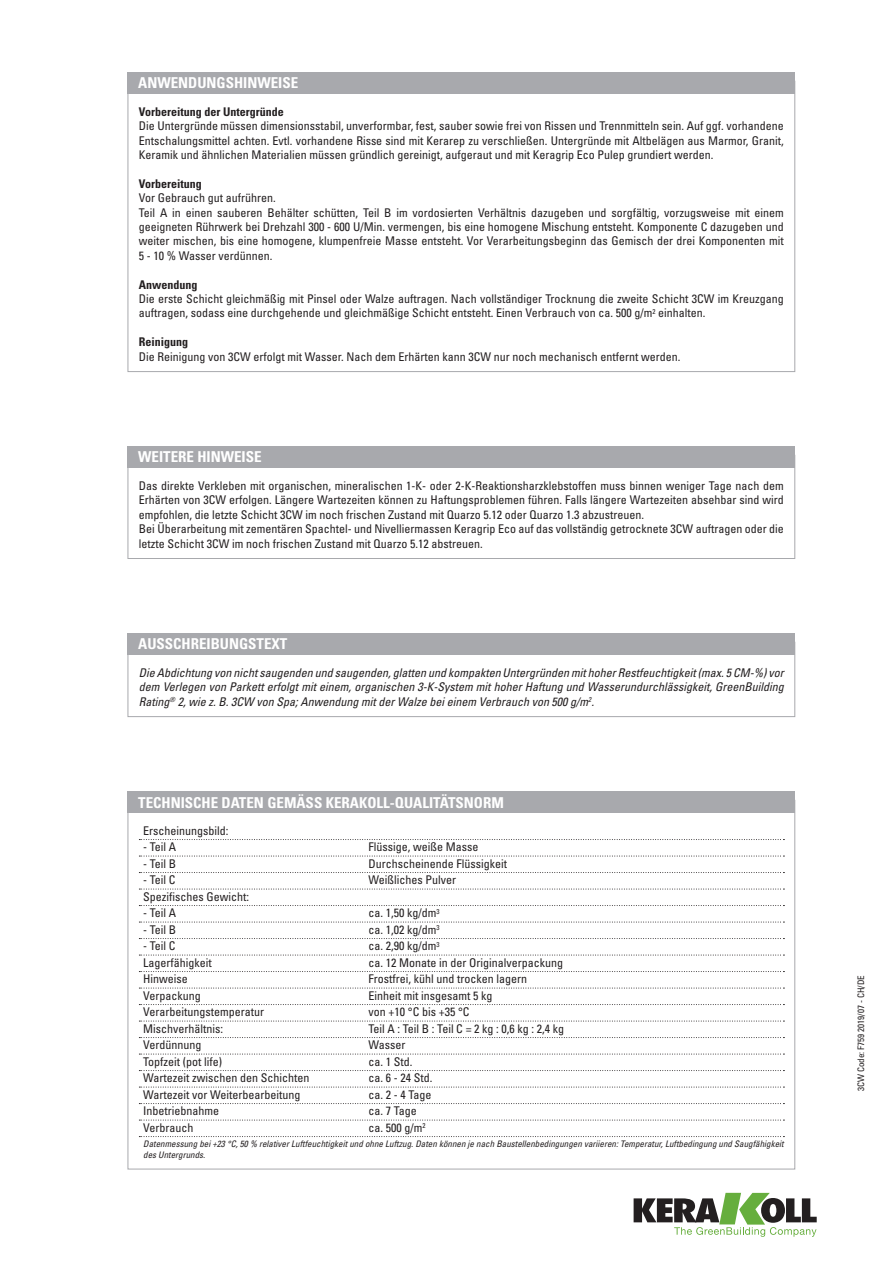
<style>
.page{position:relative;width:893px;height:1263px;background:#fff}
.page>*{position:absolute;margin:0;border:0;box-sizing:border-box;transform-origin:0 0}
.titolo_box{font:700 condensed 15px "Univers LT Std";color:#fff}
.testo_box{font:condensed 12px/14.4px "Univers LT Std";color:#231f20;text-align:justify}
.tabelle_-_testo{font:condensed 12px "Univers LT Std";color:#231f20}
.testo_box_corsivo{font:italic condensed 12px/14.4px "Univers LT Std";color:#231f20;text-align:justify}
.testo_box_bold{font:700 condensed 12px "Univers LT Std";color:#231f20}
.tabelle_-_note{font:italic condensed 9px/10.8px "Univers LT Std";color:#231f20}
.notag_eco_codice_sc{font:condensed 9px "Univers LT Std";color:#231f20}
</style>
<div class="page">
<svg style="left:634px;top:1193px;width:183px;height:44px"></svg>
<div style="left:128px;top:72px;width:667px;height:22px;background:#a8a9ad"></div>
<div style="left:128px;top:455px;width:667px;height:104px;border:1px solid #a8a9ad"></div>
<div style="left:128px;top:446px;width:667px;height:22px;background:#a8a9ad"></div>
<div style="left:128px;top:642px;width:667px;height:75px;border:1px solid #a8a9ad"></div>
<div style="left:128px;top:633px;width:667px;height:22px;background:#a8a9ad"></div>
<svg style="left:139px;top:839px;width:645px;height:1px"></svg>
<svg style="left:139px;top:856px;width:645px;height:1px"></svg>
<svg style="left:139px;top:872px;width:645px;height:1px"></svg>
<svg style="left:139px;top:889px;width:645px;height:1px"></svg>
<svg style="left:139px;top:905px;width:645px;height:1px"></svg>
<svg style="left:139px;top:922px;width:645px;height:1px"></svg>
<svg style="left:139px;top:938px;width:645px;height:1px"></svg>
<svg style="left:139px;top:955px;width:645px;height:1px"></svg>
<svg style="left:139px;top:971px;width:645px;height:1px"></svg>
<svg style="left:139px;top:988px;width:645px;height:1px"></svg>
<svg style="left:139px;top:1004px;width:645px;height:1px"></svg>
<svg style="left:139px;top:1021px;width:645px;height:1px"></svg>
<svg style="left:139px;top:1037px;width:645px;height:1px"></svg>
<svg style="left:139px;top:1054px;width:645px;height:1px"></svg>
<svg style="left:139px;top:1070px;width:645px;height:1px"></svg>
<svg style="left:139px;top:1087px;width:645px;height:1px"></svg>
<svg style="left:139px;top:1103px;width:645px;height:1px"></svg>
<svg style="left:139px;top:1120px;width:645px;height:1px"></svg>
<svg style="left:139px;top:1136px;width:645px;height:1px"></svg>
<div style="left:128px;top:791px;width:667px;height:22px;background:#a8a9ad"></div>
<p class="titolo_box" style="left:138px;top:74px;width:162px">ANWENDUNGSHINWEISE</p>
<p class="testo_box_bold" style="left:139px;top:104px;width:146px">Vorbereitung der Untergründe</p>
<p class="testo_box" style="left:139px;top:119px;width:646px">Die Untergründe müssen dimensionsstabil, unverformbar, fest, sauber sowie frei von Rissen und Trennmitteln sein. Auf ggf. vorhandene Entschalungsmittel achten. Evtl. vorhandene Risse sind mit Kerarep zu verschließen. Untergründe mit Altbelägen aus Marmor, Granit, Keramik und ähnlichen Materialien müssen gründlich gereinigt, aufgeraut und mit Keragrip Eco Pulep grundiert werden.</p>
<p class="testo_box_bold" style="left:139px;top:176px;width:64px">Vorbereitung</p>
<p class="testo_box" style="left:139px;top:191px;width:138px">Vor Gebrauch gut aufrühren.</p>
<p class="testo_box" style="left:139px;top:205px;width:646px">Teil A in einen sauberen Behälter schütten, Teil B im vordosierten Verhältnis dazugeben und sorgfältig, vorzugsweise mit einem geeigneten Rührwerk bei Drehzahl 300 - 600 U/Min. vermengen, bis eine homogene Mischung entsteht. Komponente C dazugeben und weiter mischen, bis eine homogene, klumpenfreie Masse entsteht. Vor Verarbeitungsbeginn das Gemisch der drei Komponenten mit 5 - 10 % Wasser verdünnen.</p>
<p class="testo_box_bold" style="left:139px;top:277px;width:60px">Anwendung</p>
<p class="testo_box" style="left:139px;top:291px;width:646px">Die erste Schicht gleichmäßig mit Pinsel oder Walze auftragen. Nach vollständiger Trocknung die zweite Schicht 3CW im Kreuzgang auftragen, sodass eine durchgehende und gleichmäßige Schicht entsteht. Einen Verbrauch von ca. 500 g/m<sup>2</sup> einhalten.</p>
<p class="testo_box_bold" style="left:139px;top:335px;width:51px">Reinigung</p>
<p class="testo_box" style="left:139px;top:349px;width:543px">Die Reinigung von 3CW erfolgt mit Wasser. Nach dem Erhärten kann 3CW nur noch mechanisch entfernt werden.</p>
<p class="titolo_box" style="left:138px;top:448px;width:125px">WEITERE HINWEISE</p>
<p class="testo_box" style="left:139px;top:478px;width:646px">Das direkte Verkleben mit organischen, mineralischen 1-K- oder 2-K-Reaktionsharzklebstoffen muss binnen weniger Tage nach dem Erhärten von 3CW erfolgen. Längere Wartezeiten können zu Haftungsproblemen führen. Falls längere Wartezeiten absehbar sind wird empfohlen, die letzte Schicht 3CW im noch frischen Zustand mit Quarzo 5.12 oder Quarzo 1.3 abzustreuen.</p>
<p class="testo_box" style="left:139px;top:521px;width:646px">Bei Überarbeitung mit zementären Spachtel- und Nivelliermassen Keragrip Eco auf das vollständig getrocknete 3CW auftragen oder die letzte Schicht 3CW im noch frischen Zustand mit Quarzo 5.12 abstreuen.</p>
<p class="titolo_box" style="left:138px;top:635px;width:151px">AUSSCHREIBUNGSTEXT</p>
<p class="testo_box_corsivo" style="left:139px;top:665px;width:646px">Die Abdichtung von nicht saugenden und saugenden, glatten und kompakten Untergründen mit hoher Restfeuchtigkeit (max. 5 CM-%) vor dem Verlegen von Parkett erfolgt mit einem, organischen 3-K-System mit hoher Haftung und Wasserundurchlässigkeit, GreenBuilding Rating<sup>®</sup> 2, wie z. B. 3CW von Spa; Anwendung mit der Walze bei einem Verbrauch von 500 g/m<sup>2</sup>.</p>
<p class="titolo_box" style="left:138px;top:793px;width:367px">TECHNISCHE DATEN GEMÄSS KERAKOLL-QUALITÄTSNORM</p>
<p class="tabelle_-_testo" style="left:143px;top:823px;width:87px">Erscheinungsbild:</p>
<p class="tabelle_-_testo" style="left:143px;top:839px;width:35px">- Teil A</p>
<p class="tabelle_-_testo" style="left:369px;top:839px;width:111px">Flüssige, weiße Masse</p>
<p class="tabelle_-_testo" style="left:143px;top:856px;width:35px">- Teil B</p>
<p class="tabelle_-_testo" style="left:369px;top:856px;width:140px">Durchscheinende Flüssigkeit</p>
<p class="tabelle_-_testo" style="left:143px;top:872px;width:34px">- Teil C</p>
<p class="tabelle_-_testo" style="left:369px;top:872px;width:89px">Weißliches Pulver</p>
<p class="tabelle_-_testo" style="left:143px;top:889px;width:107px">Spezifisches Gewicht:</p>
<p class="tabelle_-_testo" style="left:143px;top:905px;width:35px">- Teil A</p>
<p class="tabelle_-_testo" style="left:369px;top:905px;width:73px">ca. 1,50 kg/dm<sup>3</sup></p>
<p class="tabelle_-_testo" style="left:143px;top:922px;width:35px">- Teil B</p>
<p class="tabelle_-_testo" style="left:369px;top:922px;width:73px">ca. 1,02 kg/dm<sup>3</sup></p>
<p class="tabelle_-_testo" style="left:143px;top:938px;width:34px">- Teil C</p>
<p class="tabelle_-_testo" style="left:369px;top:938px;width:73px">ca. 2,90 kg/dm<sup>3</sup></p>
<p class="tabelle_-_testo" style="left:143px;top:955px;width:70px">Lagerfähigkeit</p>
<p class="tabelle_-_testo" style="left:369px;top:955px;width:196px">ca. 12 Monate in der Originalverpackung</p>
<p class="tabelle_-_testo" style="left:143px;top:971px;width:46px">Hinweise</p>
<p class="tabelle_-_testo" style="left:369px;top:971px;width:160px">Frostfrei, kühl und trocken lagern</p>
<p class="tabelle_-_testo" style="left:143px;top:988px;width:59px">Verpackung</p>
<p class="tabelle_-_testo" style="left:369px;top:988px;width:125px">Einheit mit insgesamt 5 kg</p>
<p class="tabelle_-_testo" style="left:143px;top:1004px;width:122px">Verarbeitungstemperatur</p>
<p class="tabelle_-_testo" style="left:369px;top:1004px;width:102px">von +10 °C bis +35 °C</p>
<p class="tabelle_-_testo" style="left:143px;top:1021px;width:81px">Mischverhältnis:</p>
<p class="tabelle_-_testo" style="left:369px;top:1021px;width:197px">Teil A : Teil B : Teil C = 2 kg : 0,6 kg : 2,4 kg</p>
<p class="tabelle_-_testo" style="left:143px;top:1037px;width:60px">Verdünnung</p>
<p class="tabelle_-_testo" style="left:369px;top:1037px;width:38px">Wasser</p>
<p class="tabelle_-_testo" style="left:143px;top:1054px;width:80px">Topfzeit (pot life)</p>
<p class="tabelle_-_testo" style="left:369px;top:1054px;width:45px">ca. 1 Std.</p>
<p class="tabelle_-_testo" style="left:143px;top:1070px;width:168px">Wartezeit zwischen den Schichten</p>
<p class="tabelle_-_testo" style="left:369px;top:1070px;width:65px">ca. 6 - 24 Std.</p>
<p class="tabelle_-_testo" style="left:143px;top:1087px;width:159px">Wartezeit vor Weiterbearbeitung</p>
<p class="tabelle_-_testo" style="left:369px;top:1087px;width:65px">ca. 2 - 4 Tage</p>
<p class="tabelle_-_testo" style="left:143px;top:1103px;width:77px">Inbetriebnahme</p>
<p class="tabelle_-_testo" style="left:369px;top:1103px;width:50px">ca. 7 Tage</p>
<p class="tabelle_-_testo" style="left:143px;top:1120px;width:52px">Verbrauch</p>
<p class="tabelle_-_testo" style="left:369px;top:1120px;width:59px">ca. 500 g/m<sup>2</sup></p>
<p class="tabelle_-_note" style="left:143px;top:1138px;width:642px">Datenmessung bei +23 °C, 50 % relativer Luftfeuchtigkeit und ohne Luftzug. Daten können je nach Baustellenbedingungen variieren: Temperatur, Luftbedingung und Saugfähigkeit des Untergrunds.</p>
<p class="notag_eco_codice_sc" style="left:855px;top:1091px;width:117px;rotate:-90deg">3CW Code: F759 2019/07 - CH/DE</p>
</div>
